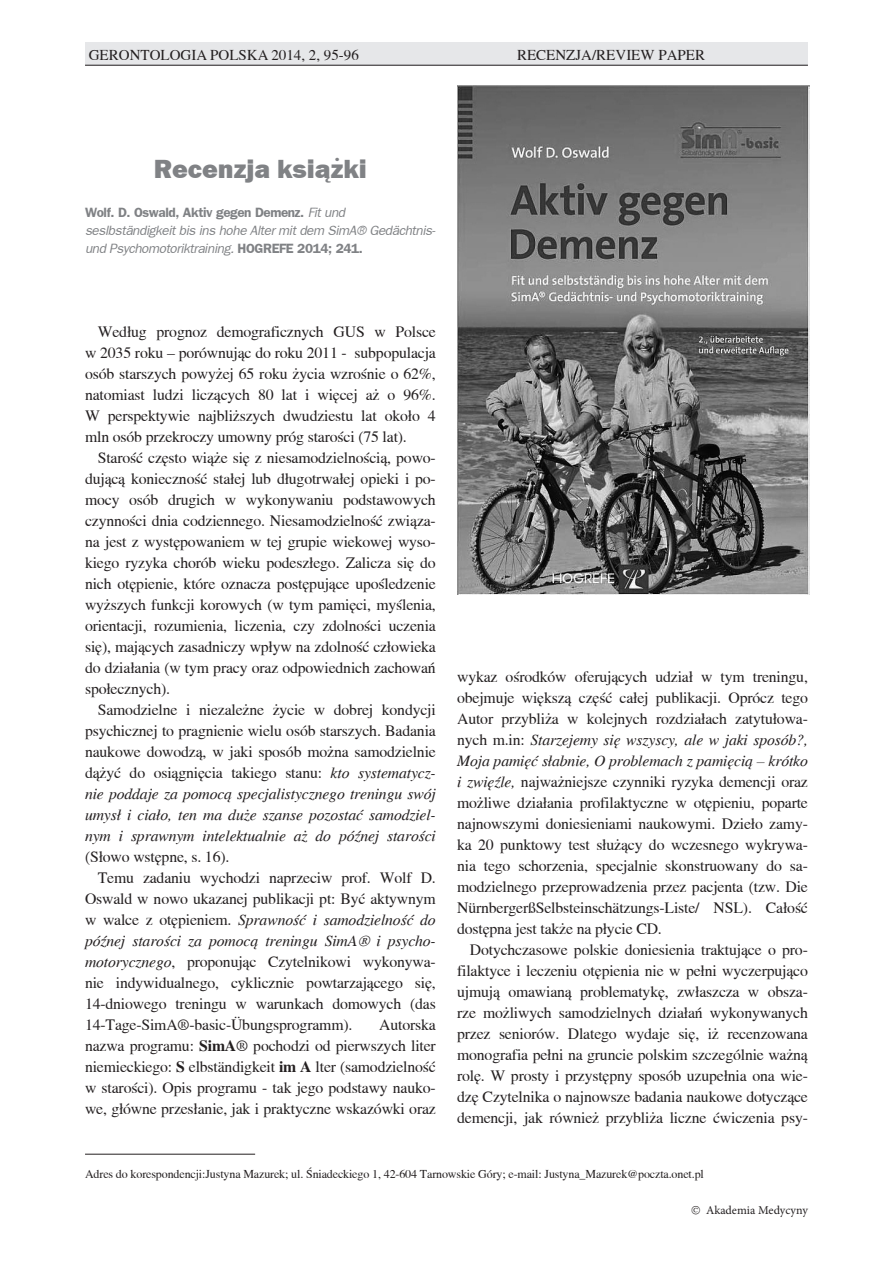
<style>
.page{position:relative;width:893px;height:1263px;background:#fff}
.page>*{position:absolute;margin:0;border:0;box-sizing:border-box;transform-origin:0 0}
.tytuł_główny{font:800 27px "Franklin Gothic Itc TEE";color:#808285}
.Body_Text{font:15.75px/21px "Toronto";letter-spacing:-.01em;color:#231f20;text-align:justify}
.t1{font:15px "Toronto";color:#231f20}
.miejsce_pracy{font:italic 13.5px/18px "Frankfurt Gothic";letter-spacing:-.03em;color:#808285}
.przypis{font:12px "Toronto";letter-spacing:-.01em;color:#231f20}
.t2{font:12px "Minion Pro";color:#231f20}
.s1{font-weight:700;font-style:normal}
.s2{font-style:italic}
.s3{font-weight:700}
</style>
<div class="page">
<hr style="left:85px;top:1154px;width:170px;height:1px;background:#231f20">
<div style="left:85px;top:43px;width:723px;height:23px;background:#e6e7e9"></div>
<hr style="left:85px;top:65px;width:723px;height:1px;background:#231f20">
<img style="left:457px;top:85px;width:352px;height:510px">
<p class="t1" style="left:89px;top:46px;width:272px">GERONTOLOGIA POLSKA 2014, 2, 95-96</p>
<p class="t1" style="left:517px;top:46px;width:190px">RECENZJA/REVIEW PAPER</p>
<p class="tytuł_główny" style="left:154px;top:153px;width:215px">Recenzja książki</p>
<p class="miejsce_pracy" style="left:85px;top:203px;width:352px"><span class="s1">Wolf. D. Oswald, Aktiv gegen Demenz.</span> Fit und seslbständigkeit bis ins hohe Alter mit dem SimA® Gedächtnis&shy;und Psychomotoriktraining. <span class="s1">HOGREFE 2014; 241.</span></p>
<p class="Body_Text" style="left:85px;top:321px;width:352px;text-indent:13px">Według prognoz demograficznych GUS w Polsce w 2035 roku – porównując do roku 2011 - subpopulacja osób starszych powyżej 65 roku życia wzrośnie o 62%, natomiast ludzi liczących 80 lat i więcej aż o 96%.<br>W perspektywie najbliższych dwudziestu lat około 4 mln osób przekroczy umowny próg starości (75 lat).</p>
<p class="Body_Text" style="left:85px;top:447px;width:352px;text-indent:13px">Starość często wiąże się z niesamodzielnością, powo&shy;dującą konieczność stałej lub długotrwałej opieki i po&shy;mocy osób drugich w wykonywaniu podstawowych czynności dnia codziennego. Niesamodzielność związa&shy;na jest z występowaniem w tej grupie wiekowej wyso&shy;kiego ryzyka chorób wieku podeszłego. Zalicza się do nich otępienie, które oznacza postępujące upośledzenie wyższych funkcji korowych (w tym pamięci, myślenia, orientacji, rozumienia, liczenia, czy zdolności uczenia się), mających zasadniczy wpływ na zdolność człowieka do działania (w tym pracy oraz odpowiednich zachowań społecznych).</p>
<p class="Body_Text" style="left:85px;top:699px;width:352px;text-indent:13px">Samodzielne i niezależne życie w dobrej kondycji psychicznej to pragnienie wielu osób starszych. Badania naukowe dowodzą, w jaki sposób można samodzielnie dążyć do osiągnięcia takiego stanu: <span class="s2">kto systematycz&shy;nie poddaje za pomocą specjalistycznego treningu swój umysł i ciało, ten ma duże szanse pozostać samodziel&shy;nym i sprawnym intelektualnie aż do późnej starości </span>(Słowo wstępne, s. 16).</p>
<p class="Body_Text" style="left:85px;top:867px;width:352px;text-indent:13px">Temu zadaniu wychodzi naprzeciw prof. Wolf D.<br>Oswald w nowo ukazanej publikacji pt: Być aktywnym w walce z otępieniem. <span class="s2">Sprawność i samodzielność do późnej starości za pomocą treningu SimA® i psycho&shy;motorycznego</span>, proponując Czytelnikowi wykonywa&shy;nie indywidualnego, cyklicznie powtarzającego się, 14-dniowego treningu w warunkach domowych (das 14-Tage-SimA®-basic-Übungsprogramm).</p>
<p class="Body_Text" style="left:85px;top:1014px;width:352px;text-indent:294px">Autorska nazwa programu: <span class="s3">SimA</span>® pochodzi od pierwszych liter niemieckiego: <span class="s3">S</span> elbständigkeit <span class="s3">im A</span> lter (samodzielność w starości). Opis programu - tak jego podstawy nauko&shy;we, główne przesłanie, jak i praktyczne wskazówki oraz</p>
<p class="Body_Text" style="left:457px;top:666px;width:352px">wykaz ośrodków oferujących udział w tym treningu, obejmuje większą część całej publikacji. Oprócz tego Autor przybliża w kolejnych rozdziałach zatytułowa&shy;nych m.in: <span class="s2">Starzejemy się wszyscy, ale w jaki sposób?, Moja pamięć słabnie, O problemach z pamięcią – krótko i zwięźle,</span> najważniejsze czynniki ryzyka demencji oraz możliwe działania profilaktyczne w otępieniu, poparte najnowszymi doniesieniami naukowymi. Dzieło zamy&shy;ka 20 punktowy test służący do wczesnego wykrywa&shy;nia tego schorzenia, specjalnie skonstruowany do sa&shy;modzielnego przeprowadzenia przez pacjenta (tzw. Die NürnbergerßSelbsteinschätzungs-Liste/ NSL). Całość dostępna jest także na płycie CD.</p>
<p class="Body_Text" style="left:457px;top:939px;width:352px;text-indent:13px">Dotychczasowe polskie doniesienia traktujące o pro&shy;filaktyce i leczeniu otępienia nie w pełni wyczerpująco ujmują omawianą problematykę, zwłaszcza w obsza&shy;rze możliwych samodzielnych działań wykonywanych przez seniorów. Dlatego wydaje się, iż recenzowana monografia pełni na gruncie polskim szczególnie ważną rolę. W prosty i przystępny sposób uzupełnia ona wie&shy;dzę Czytelnika o najnowsze badania naukowe dotyczące demencji, jak również przybliża liczne ćwiczenia psy-</p>
<p class="przypis" style="left:85px;top:1167px;width:620px">Adres do korespondencji:Justyna Mazurek; ul. Śniadeckiego 1, 42-604 Tarnowskie Góry; e-mail: Justyna_Mazurek@poczta.onet.pl</p>
<p class="t2" style="left:706px;top:1202px;width:103px">Akademia Medycyny</p>
</div>
